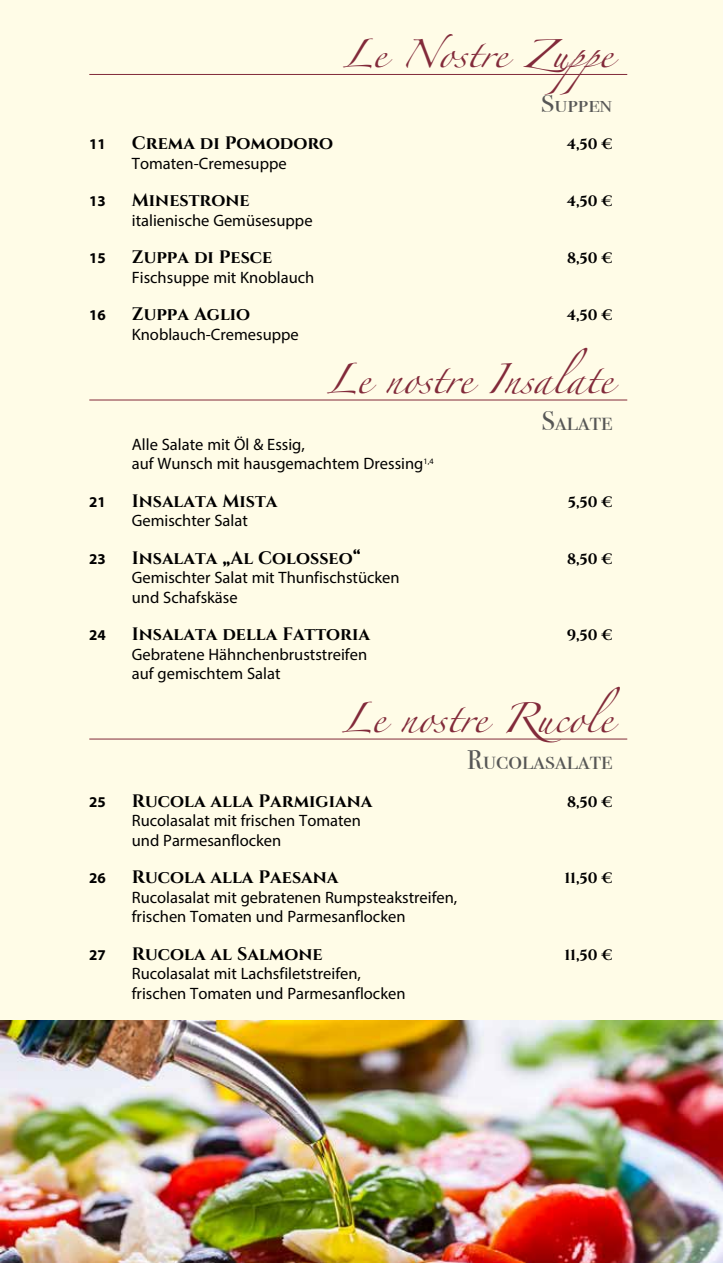
<style>
.page{position:relative;width:723px;height:1263px;background:#fffce7}
.page>*{position:absolute;margin:0;border:0;box-sizing:border-box;transform-origin:0 0}
.t1{font:27px "Zapfino";color:#822a3a}
.t2{font:27px "Bodoni Svty Two SCITCTT";color:#575756}
.t3{font:25.35px "Zapfino";color:#822a3a;scale:1.06 1}
.t4{font:24.3px "Bodoni Svty Two SCITCTT";color:#575756;scale:1.11 1}
.t5{font:700 18px "Cinzel";color:#000}
.t6{font:16.5px/19.5px "Myriad Pro";color:#000}
.t7{font:700 15px "Cinzel";color:#000}
.t8{font:700 15px "Myriad Pro";color:#000}
.s1{font-size:21.9px}
</style>
<div class="page">
<hr style="left:89px;top:74px;width:538px;height:1px;background:#822a3a">
<hr style="left:89px;top:400px;width:538px;height:1px;background:#822a3a">
<hr style="left:89px;top:739px;width:538px;height:1px;background:#822a3a">
<img style="left:0;top:1020px;width:723px;height:243px">
<h2 class="t3" style="left:342px;top:43px;width:273px">Le Nostre Zu<span class="s1">pp</span>e</h2>
<h3 class="t4" style="left:541px;top:89px;width:66px">Suppen</h3>
<p class="t8" style="left:89px;top:135px;width:18px">11</p>
<p class="t5" style="left:132px;top:132px;width:203px">Crema di Pomodoro</p>
<p class="t7" style="left:567px;top:135px;width:47px">4,50 €</p>
<p class="t6" style="left:132px;top:153px;width:156px">Tomaten-Cremesuppe</p>
<p class="t8" style="left:89px;top:192px;width:18px">13</p>
<p class="t5" style="left:132px;top:189px;width:119px">Minestrone</p>
<p class="t7" style="left:567px;top:192px;width:47px">4,50 €</p>
<p class="t6" style="left:132px;top:210px;width:182px">italienische Gemüsesuppe</p>
<p class="t8" style="left:89px;top:249px;width:18px">15</p>
<p class="t5" style="left:132px;top:246px;width:142px">Zuppa di Pesce</p>
<p class="t7" style="left:567px;top:249px;width:47px">8,50 €</p>
<p class="t6" style="left:132px;top:267px;width:184px">Fischsuppe mit Knoblauch</p>
<p class="t8" style="left:89px;top:306px;width:18px">16</p>
<p class="t5" style="left:132px;top:303px;width:120px">Zuppa Aglio</p>
<p class="t7" style="left:567px;top:306px;width:47px">4,50 €</p>
<p class="t6" style="left:132px;top:324px;width:169px">Knoblauch-Cremesuppe</p>
<h1 class="t1" style="left:326px;top:367px;width:287px">Le nostre Insalate</h1>
<h1 class="t2" style="left:541px;top:405px;width:72px">Salate</h1>
<p class="t6" style="left:132px;top:434px;width:303px">Alle Salate mit Öl &amp; Essig,<br>auf Wunsch mit hausgemachtem Dressing<sup>1,4</sup></p>
<p class="t8" style="left:89px;top:492px;width:18px">21</p>
<p class="t5" style="left:132px;top:489px;width:147px">Insalata Mista</p>
<p class="t7" style="left:568px;top:492px;width:46px">5,50 €</p>
<p class="t6" style="left:132px;top:510px;width:117px">Gemischter Salat</p>
<p class="t8" style="left:89px;top:549px;width:18px">23</p>
<p class="t5" style="left:132px;top:546px;width:231px">Insalata „Al Colosseo“</p>
<p class="t7" style="left:567px;top:549px;width:47px">8,50 €</p>
<p class="t6" style="left:132px;top:567px;width:269px">Gemischter Salat mit Thunfischstücken und Schafskäse</p>
<p class="t8" style="left:89px;top:625px;width:18px">24</p>
<p class="t5" style="left:132px;top:623px;width:240px">Insalata della Fattoria</p>
<p class="t7" style="left:567px;top:626px;width:47px">9,50 €</p>
<p class="t6" style="left:132px;top:644px;width:237px">Gebratene Hähnchenbruststreifen auf gemischtem Salat</p>
<h1 class="t1" style="left:341px;top:706px;width:280px">Le nostre Rucole</h1>
<h1 class="t2" style="left:467px;top:744px;width:147px">Rucolasalate</h1>
<p class="t8" style="left:89px;top:792px;width:18px">25</p>
<p class="t5" style="left:132px;top:789px;width:242px">Rucola alla Parmigiana</p>
<p class="t7" style="left:567px;top:792px;width:47px">8,50 €</p>
<p class="t6" style="left:132px;top:810px;width:231px">Rucolasalat mit frischen Tomaten und Parmesanflocken</p>
<p class="t8" style="left:89px;top:868px;width:18px">26</p>
<p class="t5" style="left:132px;top:866px;width:208px">Rucola alla Paesana</p>
<p class="t7" style="left:564px;top:869px;width:50px">11,50 €</p>
<p class="t6" style="left:132px;top:887px;width:327px">Rucolasalat mit gebratenen Rumpsteakstreifen, frischen Tomaten und Parmesanflocken</p>
<p class="t8" style="left:89px;top:945px;width:18px">27</p>
<p class="t5" style="left:132px;top:942px;width:192px">Rucola al Salmone</p>
<p class="t7" style="left:564px;top:945px;width:50px">11,50 €</p>
<p class="t6" style="left:132px;top:963px;width:275px">Rucolasalat mit Lachsfiletstreifen, frischen Tomaten und Parmesanflocken</p>
</div>
